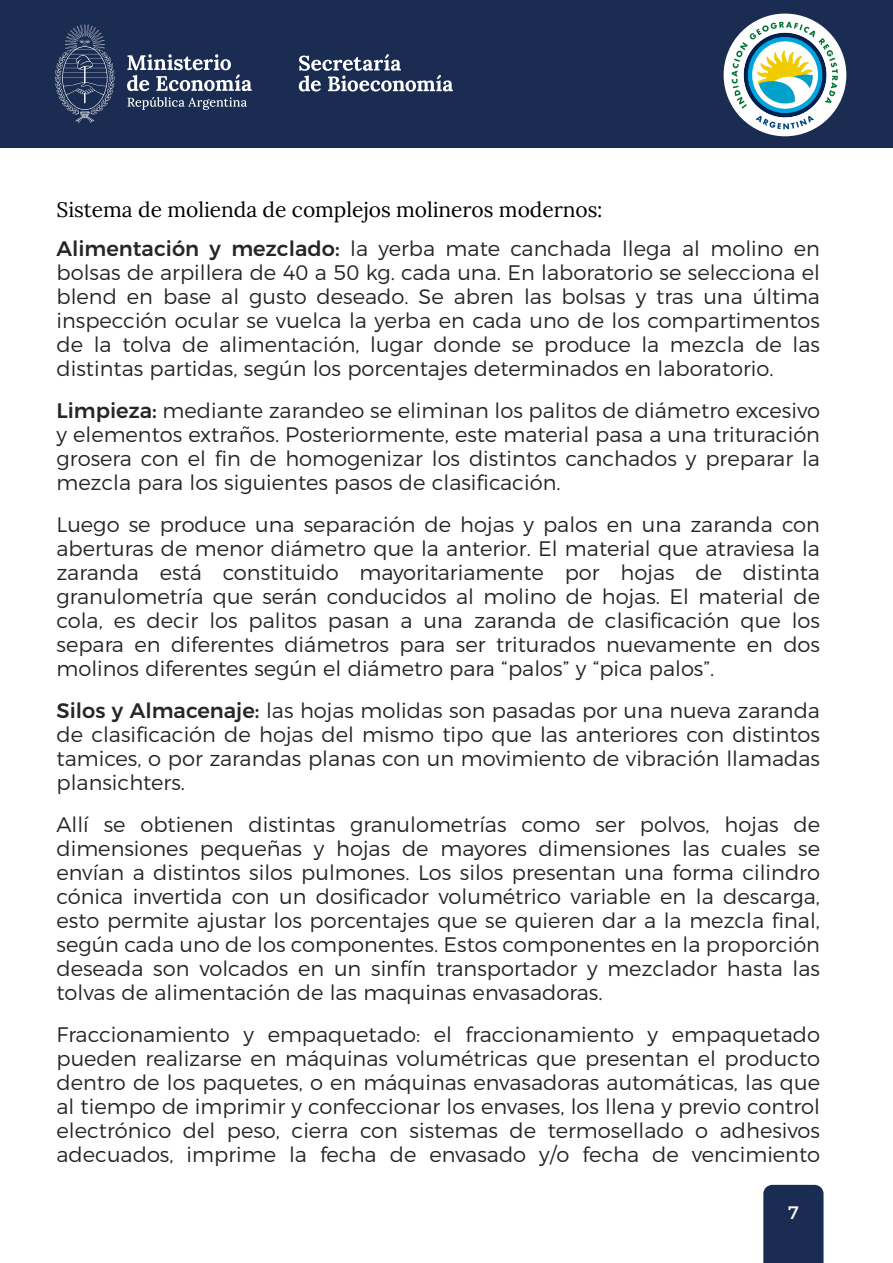
<style>
.page{position:relative;width:893px;height:1263px;background:#fff}
.page>*{position:absolute;margin:0;border:0;box-sizing:border-box;transform-origin:0 0}
.t1{font:300 21px/24px "Montserrat";color:#262626;text-align:justify}
.t2{font:21px "Lora";letter-spacing:-.005em;color:#000}
.t3{font:18px "Montserrat";color:#fff}
.s1{font-weight:500}
</style>
<div class="page">
<div style="left:763px;top:1185px;width:60px;height:78px;background:#1a2c51"></div>
<div style="left:0;top:0;width:893px;height:148px;background:#1a2c51"></div>
<div style="left:724px;top:14px;width:122px;height:122px;background:#fff;border-radius:50%"></div>
<svg style="left:732px;top:22px;width:106px;height:107px"></svg>
<svg style="left:299px;top:54px;width:154px;height:38px"></svg>
<svg style="left:128px;top:97px;width:119px;height:13px"></svg>
<svg style="left:127px;top:54px;width:125px;height:37px"></svg>
<svg style="left:55px;top:24px;width:60px;height:99px"></svg>
<p class="t2" style="left:57px;top:196px;width:548px">Sistema de molienda de complejos molineros modernos:</p>
<p class="t1" style="left:57px;top:236px;width:765px"><span class="s1">Alimentación y mezclado:</span> la yerba mate canchada llega al molino en bolsas de arpillera de 40 a 50 kg. cada una. En laboratorio se selecciona el blend en base al gusto deseado. Se abren las bolsas y tras una última inspección ocular se vuelca la yerba en cada uno de los compartimentos de la tolva de alimentación, lugar donde se produce la mezcla de las distintas partidas, según los porcentajes determinados en laboratorio.</p>
<p class="t1" style="left:57px;top:398px;width:765px"><span class="s1">Limpieza:</span> mediante zarandeo se eliminan los palitos de diámetro excesivo y elementos extraños. Posteriormente, este material pasa a una trituración grosera con el fin de homogenizar los distintos canchados y preparar la mezcla para los siguientes pasos de clasificación.</p>
<p class="t1" style="left:57px;top:512px;width:765px">Luego se produce una separación de hojas y palos en una zaranda con aberturas de menor diámetro que la anterior. El material que atraviesa la zaranda está constituido mayoritariamente por hojas de distinta granulometría que serán conducidos al molino de hojas. El material de cola, es decir los palitos pasan a una zaranda de clasificación que los separa en diferentes diámetros para ser triturados nuevamente en dos molinos diferentes según el diámetro para “palos” y “pica palos”.</p>
<p class="t1" style="left:57px;top:698px;width:765px"><span class="s1">Silos y Almacenaje:</span> las hojas molidas son pasadas por una nueva zaranda de clasificación de hojas del mismo tipo que las anteriores con distintos tamices, o por zarandas planas con un movimiento de vibración llamadas plansichters.</p>
<p class="t1" style="left:57px;top:812px;width:765px">Allí se obtienen distintas granulometrías como ser polvos, hojas de dimensiones pequeñas y hojas de mayores dimensiones las cuales se envían a distintos silos pulmones. Los silos presentan una forma cilindro cónica invertida con un dosificador volumétrico variable en la descarga, esto permite ajustar los porcentajes que se quieren dar a la mezcla final, según cada uno de los componentes. Estos componentes en la proporción deseada son volcados en un sinfín transportador y mezclador hasta las tolvas de alimentación de las maquinas envasadoras.</p>
<p class="t1" style="left:57px;top:1022px;width:765px">Fraccionamiento y empaquetado: el fraccionamiento y empaquetado pueden realizarse en máquinas volumétricas que presentan el producto dentro de los paquetes, o en máquinas envasadoras automáticas, las que al tiempo de imprimir y confeccionar los envases, los llena y previo control electrónico del peso, cierra con sistemas de termosellado o adhesivos adecuados, imprime la fecha de envasado y/o fecha de vencimiento</p>
<p class="t3" style="left:788px;top:1201px;width:13px">7</p>
</div>
